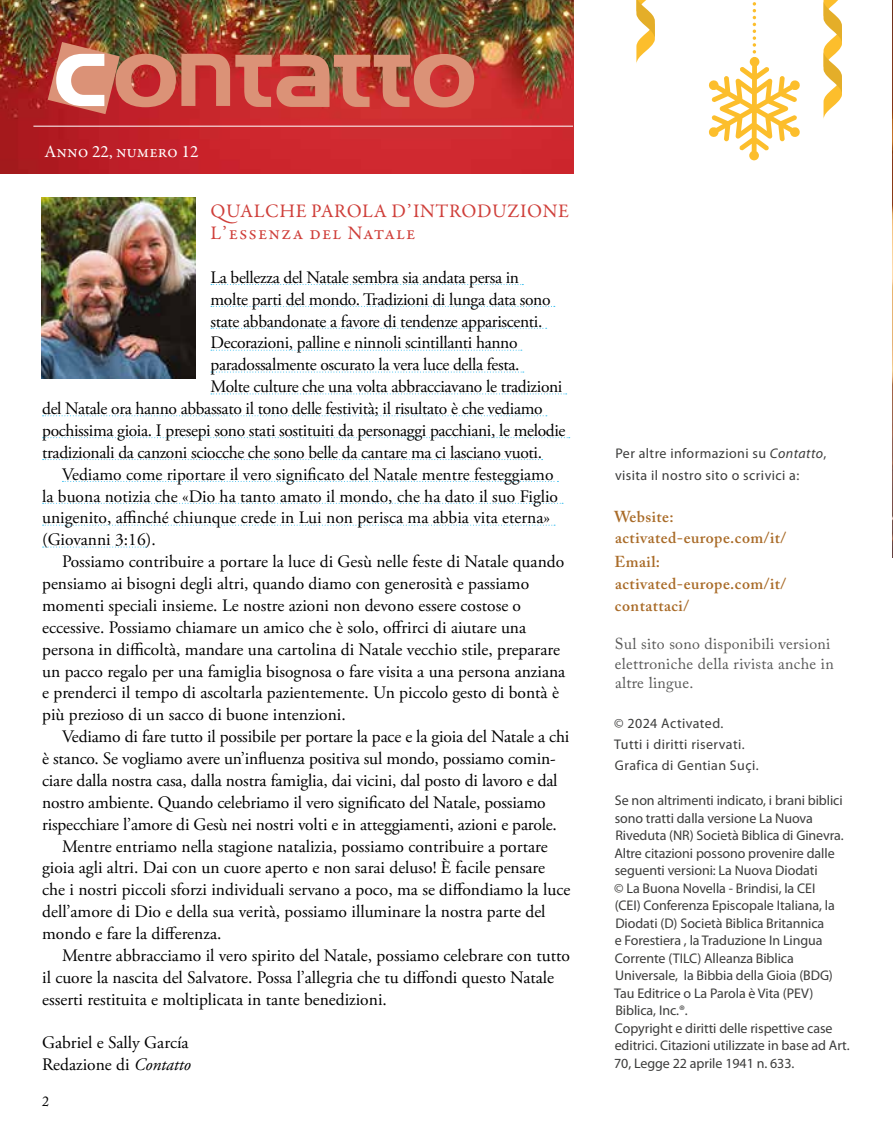
<style>
.page{position:relative;width:893px;height:1141px;background:#fff}
.page>*{position:absolute;margin:0;border:0;box-sizing:border-box;transform-origin:0 0}
.t1{font:19.25px/21.9px "Garamond Premr Pro";letter-spacing:.03em;color:#cf3e39}
.t2{font:17.5px/21.9px "Adobe Garamond Pro";color:#000}
.t3{font:17.5px "Adobe Garamond Pro";letter-spacing:-.02em;color:#000}
.t4{font:17.5px "Garamond Premr Pro";color:#fff}
.t5{font:600 15.75px/21.9px "Adobe Caslon Pro";letter-spacing:.03em;color:#a96b28}
.t6{font:15.75px/19.2px "Adobe Caslon Pro";letter-spacing:.02em;color:#575756}
.t7{font:14px/17.5px "Myriad Pro";letter-spacing:-.005em;color:#3c3c3b}
.t8{font:14px/21px "Myriad Pro";letter-spacing:.03em;color:#3c3c3b}
.t9{font:14px "Adobe Caslon Pro";color:#000}
.s1{font-style:italic}
</style>
<div class="page">
<img style="left:0;top:0;width:573px;height:173px">
<img style="left:48px;top:42px;width:426px;height:72px">
<hr style="left:33px;top:126px;width:540px;height:1px;background:#fff">
<img style="left:892px;top:0;width:1px;height:557px">
<img style="left:41px;top:197px;width:155px;height:182px">
<svg style="left:211px;top:284px;width:312px;height:1px"></svg>
<svg style="left:211px;top:306px;width:344px;height:1px"></svg>
<svg style="left:211px;top:328px;width:336px;height:1px"></svg>
<svg style="left:211px;top:350px;width:311px;height:1px"></svg>
<svg style="left:211px;top:372px;width:313px;height:1px"></svg>
<svg style="left:211px;top:393px;width:356px;height:1px"></svg>
<svg style="left:43px;top:415px;width:504px;height:1px"></svg>
<svg style="left:43px;top:437px;width:527px;height:1px"></svg>
<svg style="left:43px;top:459px;width:500px;height:1px"></svg>
<svg style="left:62px;top:481px;width:496px;height:1px"></svg>
<svg style="left:43px;top:503px;width:520px;height:1px"></svg>
<svg style="left:43px;top:525px;width:512px;height:1px"></svg>
<svg style="left:43px;top:547px;width:103px;height:1px"></svg>
<svg style="left:823px;top:0;width:19px;height:119px"></svg>
<svg style="left:708px;top:2px;width:92px;height:158px"></svg>
<svg style="left:636px;top:0;width:19px;height:63px"></svg>
<p class="t4" style="left:45px;top:141px;width:155px">Anno 22, numero 12</p>
<p class="t1" style="left:211px;top:201px;width:360px">QUALCHE PAROLA D’INTRODUZIONE<br>L’essenza del Natale</p>
<p class="t3" style="left:211px;top:267px;width:310px">La bellezza del Natale sembra sia andata persa in</p>
<p class="t3" style="left:211px;top:289px;width:342px">molte parti del mondo. Tradizioni di lunga data sono</p>
<p class="t3" style="left:211px;top:310px;width:333px">state abbandonate a favore di tendenze appariscenti.</p>
<p class="t3" style="left:211px;top:332px;width:309px">Decorazioni, palline e ninnoli scintillanti hanno</p>
<p class="t3" style="left:211px;top:354px;width:310px">paradossalmente oscurato la vera luce della festa.</p>
<p class="t3" style="left:211px;top:376px;width:353px">Molte culture che una volta abbracciavano le tradizioni</p>
<p class="t3" style="left:42px;top:398px;width:502px">del Natale ora hanno abbassato il tono delle festività; il risultato è che vediamo</p>
<p class="t3" style="left:42px;top:420px;width:525px">pochissima gioia. I presepi sono stati sostituiti da personaggi pacchiani, le melodie</p>
<p class="t3" style="left:42px;top:442px;width:501px">tradizionali da canzoni sciocche che sono belle da cantare ma ci lasciano vuoti.</p>
<p class="t2" style="left:62px;top:464px;width:493px">Vediamo come riportare il vero significato del Natale mentre festeggiamo</p>
<p class="t2" style="left:42px;top:486px;width:517px">la buona notizia che «Dio ha tanto amato il mondo, che ha dato il suo Figlio</p>
<p class="t2" style="left:42px;top:508px;width:509px">unigenito, affinché chiunque crede in Lui non perisca ma abbia vita eterna»</p>
<p class="t2" style="left:42px;top:529px;width:115px">(Giovanni 3:16).</p>
<p class="t2" style="left:62px;top:551px;width:504px">Possiamo contribuire a portare la luce di Gesù nelle feste di Natale quando</p>
<p class="t2" style="left:42px;top:573px;width:489px">pensiamo ai bisogni degli altri, quando diamo con generosità e passiamo</p>
<p class="t2" style="left:42px;top:595px;width:480px">momenti speciali insieme. Le nostre azioni non devono essere costose o</p>
<p class="t2" style="left:42px;top:617px;width:486px">eccessive. Possiamo chiamare un amico che è solo, offrirci di aiutare una</p>
<p class="t2" style="left:42px;top:639px;width:519px">persona in difficoltà, mandare una cartolina di Natale vecchio stile, preparare</p>
<p class="t2" style="left:42px;top:661px;width:525px">un pacco regalo per una famiglia bisognosa o fare visita a una persona anziana</p>
<p class="t2" style="left:42px;top:683px;width:518px">e prenderci il tempo di ascoltarla pazientemente. Un piccolo gesto di bontà è</p>
<p class="t2" style="left:42px;top:704px;width:305px">più prezioso di un sacco di buone intenzioni.</p>
<p class="t2" style="left:62px;top:726px;width:509px">Vediamo di fare tutto il possibile per portare la pace e la gioia del Natale a chi</p>
<p class="t2" style="left:42px;top:748px;width:515px">è stanco. Se vogliamo avere un’influenza positiva sul mondo, possiamo comin-</p>
<p class="t2" style="left:42px;top:770px;width:517px">ciare dalla nostra casa, dalla nostra famiglia, dai vicini, dal posto di lavoro e dal</p>
<p class="t2" style="left:42px;top:792px;width:505px">nostro ambiente. Quando celebriamo il vero significato del Natale, possiamo</p>
<p class="t2" style="left:42px;top:814px;width:516px">rispecchiare l’amore di Gesù nei nostri volti e in atteggiamenti, azioni e parole.</p>
<p class="t2" style="left:62px;top:836px;width:487px">Mentre entriamo nella stagione natalizia, possiamo contribuire a portare</p>
<p class="t2" style="left:42px;top:858px;width:504px">gioia agli altri. Dai con un cuore aperto e non sarai deluso! È facile pensare</p>
<p class="t2" style="left:42px;top:879px;width:530px">che i nostri piccoli sforzi individuali servano a poco, ma se diffondiamo la luce</p>
<p class="t2" style="left:42px;top:901px;width:505px">dell’amore di Dio e della sua verità, possiamo illuminare la nostra parte del</p>
<p class="t2" style="left:42px;top:923px;width:181px">mondo e fare la differenza.</p>
<p class="t2" style="left:62px;top:945px;width:509px">Mentre abbracciamo il vero spirito del Natale, possiamo celebrare con tutto</p>
<p class="t2" style="left:42px;top:967px;width:514px">il cuore la nascita del Salvatore. Possa l’allegria che tu diffondi questo Natale</p>
<p class="t2" style="left:42px;top:989px;width:346px">esserti restituita e moltiplicata in tante benedizioni.</p>
<p class="t2" style="left:42px;top:1033px;width:150px">Gabriel e Sally García<br>Redazione di <span class="s1">Contatto</span></p>
<p class="t9" style="left:42px;top:1093px;width:8px">2</p>
<p class="t8" style="left:615px;top:442px;width:213px;line-height:21.9px">Per altre informazioni su <span class="s1">Contatto</span>, visita il nostro sito o scrivici a:</p>
<p class="t5" style="left:614px;top:506px;width:174px;line-height:21px">Website: activated-europe.com/it/</p>
<p class="t5" style="left:615px;top:551px;width:173px">Email: activated-europe.com/it/ contattaci/</p>
<p class="t6" style="left:615px;top:634px;width:220px">Sul sito sono disponibili versioni elettroniche della rivista anche in altre lingue.</p>
<p class="t8" style="left:614px;top:713px;width:146px">© 2024 Activated.<br>Tutti i diritti riservati.<br>Grafica di Gentian Suçi.</p>
<p class="t7" style="left:614px;top:792px;width:237px">Se non altrimenti indicato, i brani biblici sono tratti dalla versione La Nuova Riveduta (NR) Società Biblica di Ginevra.<br>Altre citazioni possono provenire dalle seguenti versioni: La Nuova Diodati<br>© La Buona Novella - Brindisi, la CEI<br>(CEI) Conferenza Episcopale Italiana, la Diodati (D) Società Biblica Britannica<br>e Forestiera , la Traduzione In Lingua Corrente (TILC) Alleanza Biblica Universale, la Bibbia della Gioia (BDG)<br>Tau Editrice o La Parola è Vita (PEV)<br>Biblica, Inc.®.<br>Copyright e diritti delle rispettive case editrici. Citazioni utilizzate in base ad Art.<br>70, Legge 22 aprile 1941 n. 633.</p>
</div>
